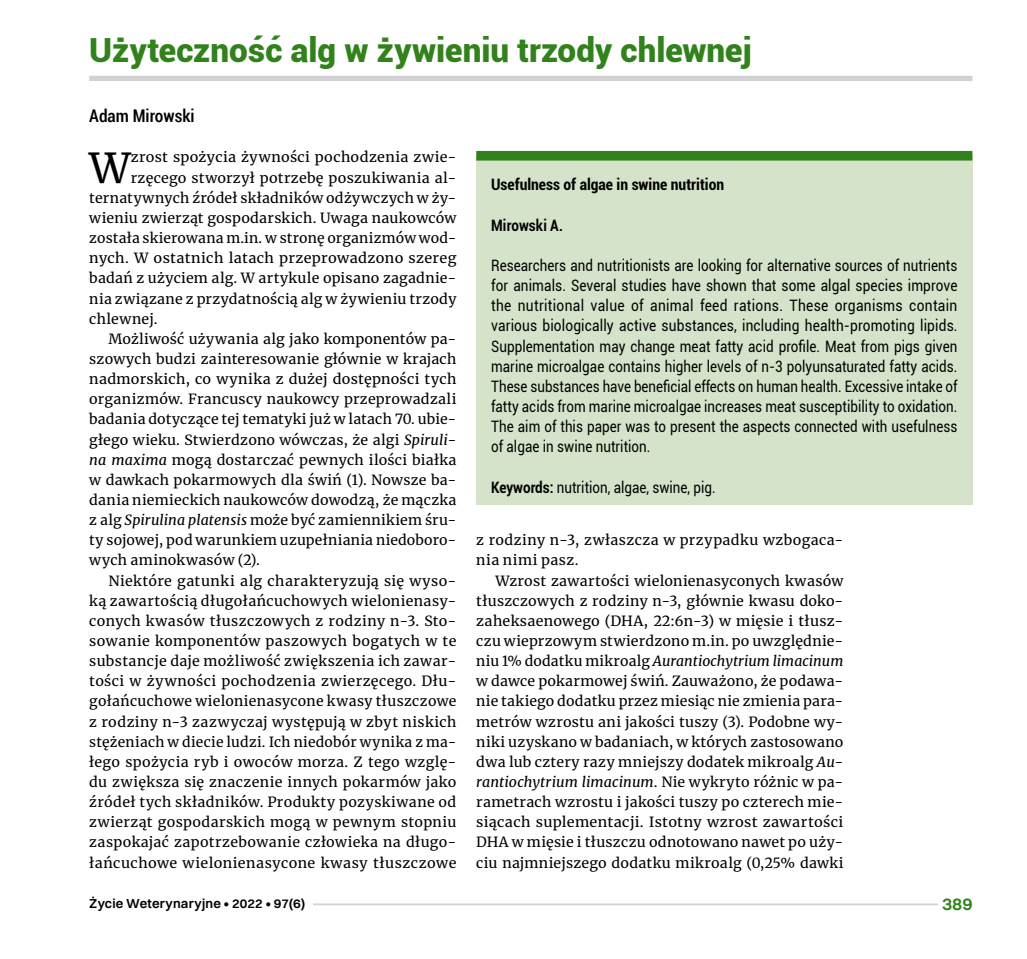
<style>
.page{position:relative;width:1027px;height:959px;background:#fff}
.page>*{position:absolute;margin:0;border:0;box-sizing:border-box;transform-origin:0 0}
.t1{font:41.12px "Merriweather";color:#000}
.t2{font:900 33.25px "Roboto";color:#32821c}
.t3{font:500 condensed 17.5px "Roboto";color:#000}
.t4{font:600 17.5px "Switzer";color:#32821c}
.t5{font:15.75px/20.1px "Roboto";color:#000;text-align:justify;scale:.85 1}
.t6{font:700 condensed 15.75px "Roboto";color:#000}
.t7{font:700 15.75px "Roboto";letter-spacing:.01em;color:#000;scale:.85 1}
.t8{font:14px/20.1px "Merriweather";letter-spacing:.02em;color:#000}
.t9{font:600 13.12px "Switzer";letter-spacing:.015em;color:#000}
.s1{font-style:italic}
.s2{font-weight:700}
</style>
<div class="page">
<div style="left:89px;top:76px;width:883px;height:5px;background:#d2d1d1"></div>
<div style="left:476px;top:156px;width:496px;height:348px;background:#d4e3c9"></div>
<div style="left:476px;top:151px;width:496px;height:9px;background:#32821c"></div>
<hr style="left:313px;top:903px;width:659px;height:1px;background:#d2d1d1">
<div style="left:938px;top:894px;width:34px;height:18px;background:#fff"></div>
<h2 class="t2" style="left:89px;top:26px;width:664px">Użyteczność alg w żywieniu trzody chlewnej</h2>
<p class="t3" style="left:89px;top:104px;width:107px">Adam Mirowski</p>
<h1 class="t1" style="left:89px;top:139px;width:43px">W</h1>
<p class="t8" style="left:131px;top:147px;width:327px">zrost spożycia żywności pochodzenia zwie-</p>
<p class="t8" style="left:131px;top:167px;width:327px">rzęcego stworzył potrzebę poszukiwania al-</p>
<p class="t8" style="left:89px;top:187px;width:369px">ternatywnych źródeł składników odżywczych w ży-</p>
<p class="t8" style="left:89px;top:207px;width:369px">wieniu zwierząt gospodarskich. Uwaga naukowców</p>
<p class="t8" style="left:89px;top:227px;width:369px">została skierowana m.in. w stronę organizmów wod-</p>
<p class="t8" style="left:89px;top:247px;width:369px">nych. W ostatnich latach przeprowadzono szereg</p>
<p class="t8" style="left:89px;top:268px;width:369px">badań z użyciem alg. W artykule opisano zagadnie-</p>
<p class="t8" style="left:89px;top:288px;width:369px">nia związane z przydatnością alg w żywieniu trzody</p>
<p class="t8" style="left:89px;top:308px;width:70px">chlewnej.</p>
<p class="t8" style="left:109px;top:328px;width:349px">Możliwość używania alg jako komponentów pa-</p>
<p class="t8" style="left:89px;top:348px;width:369px">szowych budzi zainteresowanie głównie w krajach</p>
<p class="t8" style="left:89px;top:368px;width:369px">nadmorskich, co wynika z dużej dostępności tych</p>
<p class="t8" style="left:89px;top:388px;width:369px">organizmów. Francuscy naukowcy przeprowadzali</p>
<p class="t8" style="left:89px;top:408px;width:369px">badania dotyczące tej tematyki już w latach 70. ubie-</p>
<p class="t8" style="left:89px;top:429px;width:369px">głego wieku. Stwierdzono wówczas, że algi <span class="s1">Spiruli-</span></p>
<p class="t8" style="left:89px;top:449px;width:369px"><span class="s1">na maxima</span> mogą dostarczać pewnych ilości białka</p>
<p class="t8" style="left:89px;top:469px;width:369px">w dawkach pokarmowych dla świń (1). Nowsze ba-</p>
<p class="t8" style="left:89px;top:489px;width:369px">dania niemieckich naukowców dowodzą, że mączka</p>
<p class="t8" style="left:89px;top:509px;width:369px">z alg <span class="s1">Spirulina platensis</span> może być zamiennikiem śru-</p>
<p class="t8" style="left:89px;top:529px;width:369px">ty sojowej, pod warunkiem uzupełniania niedoboro-</p>
<p class="t8" style="left:89px;top:549px;width:172px">wych aminokwasów (2).</p>
<p class="t8" style="left:109px;top:569px;width:349px">Niektóre gatunki alg charakteryzują się wyso-</p>
<p class="t8" style="left:89px;top:590px;width:369px">ką zawartością długołańcuchowych wielonienasy-</p>
<p class="t8" style="left:89px;top:610px;width:369px">conych kwasów tłuszczowych z rodziny n-3. Sto-</p>
<p class="t8" style="left:89px;top:630px;width:369px">sowanie komponentów paszowych bogatych w te</p>
<p class="t8" style="left:89px;top:650px;width:369px">substancje daje możliwość zwiększenia ich zawar-</p>
<p class="t8" style="left:89px;top:670px;width:369px">tości w żywności pochodzenia zwierzęcego. Dłu-</p>
<p class="t8" style="left:89px;top:690px;width:369px">gołańcuchowe wielonienasycone kwasy tłuszczowe</p>
<p class="t8" style="left:89px;top:710px;width:369px">z rodziny n-3 zazwyczaj występują w zbyt niskich</p>
<p class="t8" style="left:89px;top:730px;width:369px">stężeniach w diecie ludzi. Ich niedobór wynika z ma-</p>
<p class="t8" style="left:89px;top:751px;width:369px">łego spożycia ryb i owoców morza. Z tego wzglę-</p>
<p class="t8" style="left:89px;top:771px;width:369px">du zwiększa się znaczenie innych pokarmów jako</p>
<p class="t8" style="left:89px;top:791px;width:369px">źródeł tych składników. Produkty pozyskiwane od</p>
<p class="t8" style="left:89px;top:811px;width:369px">zwierząt gospodarskich mogą w pewnym stopniu</p>
<p class="t8" style="left:89px;top:831px;width:369px">zaspokajać zapotrzebowanie człowieka na długo-</p>
<p class="t8" style="left:89px;top:851px;width:369px">łańcuchowe wielonienasycone kwasy tłuszczowe</p>
<p class="t6" style="left:491px;top:174px;width:235px">Usefulness of algae in swine nutrition</p>
<p class="t7" style="left:491px;top:214px;width:86px">Mirowski A.</p>
<p class="t5" style="left:491px;top:254px;width:550px">Researchers and nutritionists are looking for alternative sources of nutrients for animals. Several studies have shown that some algal species improve the nutritional value of animal feed rations. These organisms contain various biologically active substances, including health-promoting lipids.<br>Supplementation may change meat fatty acid profile. Meat from pigs given marine microalgae contains higher levels of n-3 polyunsaturated fatty acids.<br>These substances have beneficial effects on human health. Excessive intake of fatty acids from marine microalgae increases meat susceptibility to oxidation.<br>The aim of this paper was to present the aspects connected with usefulness of algae in swine nutrition.</p>
<p class="t5" style="left:491px;top:476px;width:266px"><span class="s2">Keywords:</span> nutrition, algae, swine, pig.</p>
<p class="t8" style="left:476px;top:529px;width:369px">z rodziny n-3, zwłaszcza w przypadku wzbogaca&shy;nia nimi pasz.</p>
<p class="t8" style="left:476px;top:569px;width:369px;text-align:justify;text-indent:19px">Wzrost zawartości wielonienasyconych kwasów tłuszczowych z rodziny n-3, głównie kwasu doko&shy;zaheksaenowego (DHA, 22:6n-3) w mięsie i tłusz&shy;czu wieprzowym stwierdzono m.in. po uwzględnie&shy;niu 1% dodatku mikroalg <span class="s1">Aurantiochytrium limacinum </span>w dawce pokarmowej świń. Zauważono, że podawa&shy;nie takiego dodatku przez miesiąc nie zmienia para&shy;metrów wzrostu ani jakości tuszy (3). Podobne wy&shy;niki uzyskano w badaniach, w których zastosowano dwa lub cztery razy mniejszy dodatek mikroalg <span class="s1">Au&shy;rantiochytrium limacinum</span>. Nie wykryto różnic w pa&shy;rametrach wzrostu i jakości tuszy po czterech mie&shy;siącach suplementacji. Istotny wzrost zawartości DHA w mięsie i tłuszczu odnotowano nawet po uży&shy;ciu najmniejszego dodatku mikroalg (0,25% dawki</p>
<p class="t9" style="left:89px;top:895px;width:218px">Życie Weterynaryjne • 2022 • 97(6)</p>
<p class="t4" style="left:942px;top:893px;width:32px">389</p>
</div>
